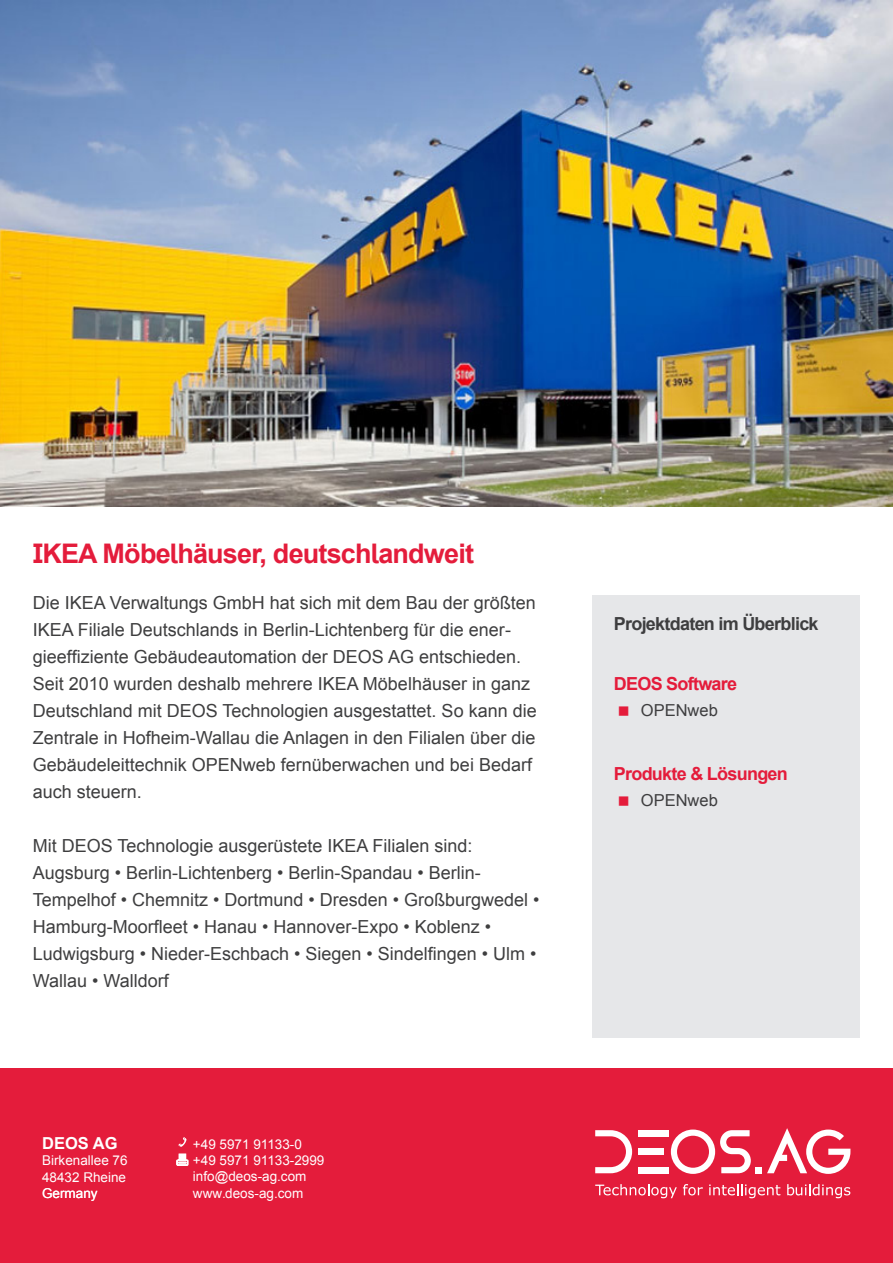
<style>
.page{position:relative;width:893px;height:1263px;background:#fff}
.page>*{position:absolute;margin:0;border:0;box-sizing:border-box;transform-origin:0 0}
.t1{font:700 27px "Arial";letter-spacing:-.03em;color:#e41c3b}
.t2{font:18px/27px "Arial";color:#3e3e3f}
.t3{font:700 18px "Arial";letter-spacing:-.04em;color:#e41c3b}
.t4{font:700 18px "Arial";letter-spacing:-.04em;color:#3e3e3f}
.t5{font:16.5px "Arial";color:#3e3e3f}
.t6{font:700 16.5px "Arial";color:#fff}
.t7{font:13.5px/16.2px "Arial";color:#fff;text-align:justify}
</style>
<div class="page">
<div style="left:0;top:1068px;width:893px;height:195px;background:#e41c3b"></div>
<svg style="left:595px;top:1130px;width:37px;height:43px"></svg>
<div style="left:638px;top:1130px;width:31px;height:6px;background:#fff"></div>
<div style="left:638px;top:1149px;width:26px;height:6px;background:#fff"></div>
<div style="left:638px;top:1167px;width:31px;height:6px;background:#fff"></div>
<svg style="left:671px;top:1129px;width:90px;height:45px"></svg>
<svg style="left:767px;top:1128px;width:83px;height:46px"></svg>
<svg style="left:595px;top:1184px;width:82px;height:14px"></svg>
<svg style="left:683px;top:1184px;width:20px;height:11px"></svg>
<svg style="left:709px;top:1184px;width:71px;height:14px"></svg>
<svg style="left:787px;top:1184px;width:63px;height:14px"></svg>
<svg style="left:178px;top:1137px;width:9px;height:10px"></svg>
<svg style="left:176px;top:1154px;width:12px;height:12px"></svg>
<img style="left:0;top:0;width:893px;height:506px">
<div style="left:593px;top:596px;width:267px;height:441px;background:#e6e7e9"></div>
<h1 class="t1" style="left:33px;top:535px;width:443px">IKEA Möbelhäuser, deutschlandweit</h1>
<p class="t2" style="left:33px;top:590px;width:505px">Die IKEA Verwaltungs GmbH hat sich mit dem Bau der größten IKEA Filiale Deutschlands in Berlin-Lichtenberg für die ener&shy;gieeffiziente Gebäudeautomation der DEOS AG entschieden.<br>Seit 2010 wurden deshalb mehrere IKEA Möbelhäuser in ganz Deutschland mit DEOS Technologien ausgestattet. So kann die Zentrale in Hofheim-Wallau die Anlagen in den Filialen über die Gebäudeleittechnik OPENweb fernüberwachen und bei Bedarf auch steuern.</p>
<p class="t2" style="left:33px;top:833px;width:508px">Mit DEOS Technologie ausgerüstete IKEA Filialen sind:<br>Augsburg • Berlin-Lichtenberg • Berlin-Spandau • Berlin-Tempelhof • Chemnitz • Dortmund • Dresden • Großburgwedel • Hamburg-Moorfleet • Hanau • Hannover-Expo • Koblenz • Ludwigsburg • Nieder-Eschbach • Siegen • Sindelfingen • Ulm • Wallau • Walldorf</p>
<p class="t6" style="left:42px;top:1137px;width:77px">DEOS AG</p>
<p class="t7" style="left:42px;top:1154px;width:87px">Birkenallee 76<br>48432 Rheine Germany</p>
<p class="t7" style="left:193px;top:1137px;width:133px;text-align:left">+49 5971 91133-0 +49 5971 91133-2999 info@deos-ag.com www.deos-ag.com</p>
<p class="t4" style="left:614px;top:617px;width:206px">Projektdaten im Überblick</p>
<p class="t3" style="left:614px;top:676px;width:125px">DEOS Software</p>
<p class="t5" style="left:641px;top:704px;width:79px">OPENweb</p>
<p class="t3" style="left:614px;top:761px;width:176px">Produkte &amp; Lösungen</p>
<p class="t5" style="left:641px;top:794px;width:79px">OPENweb</p>
</div>
